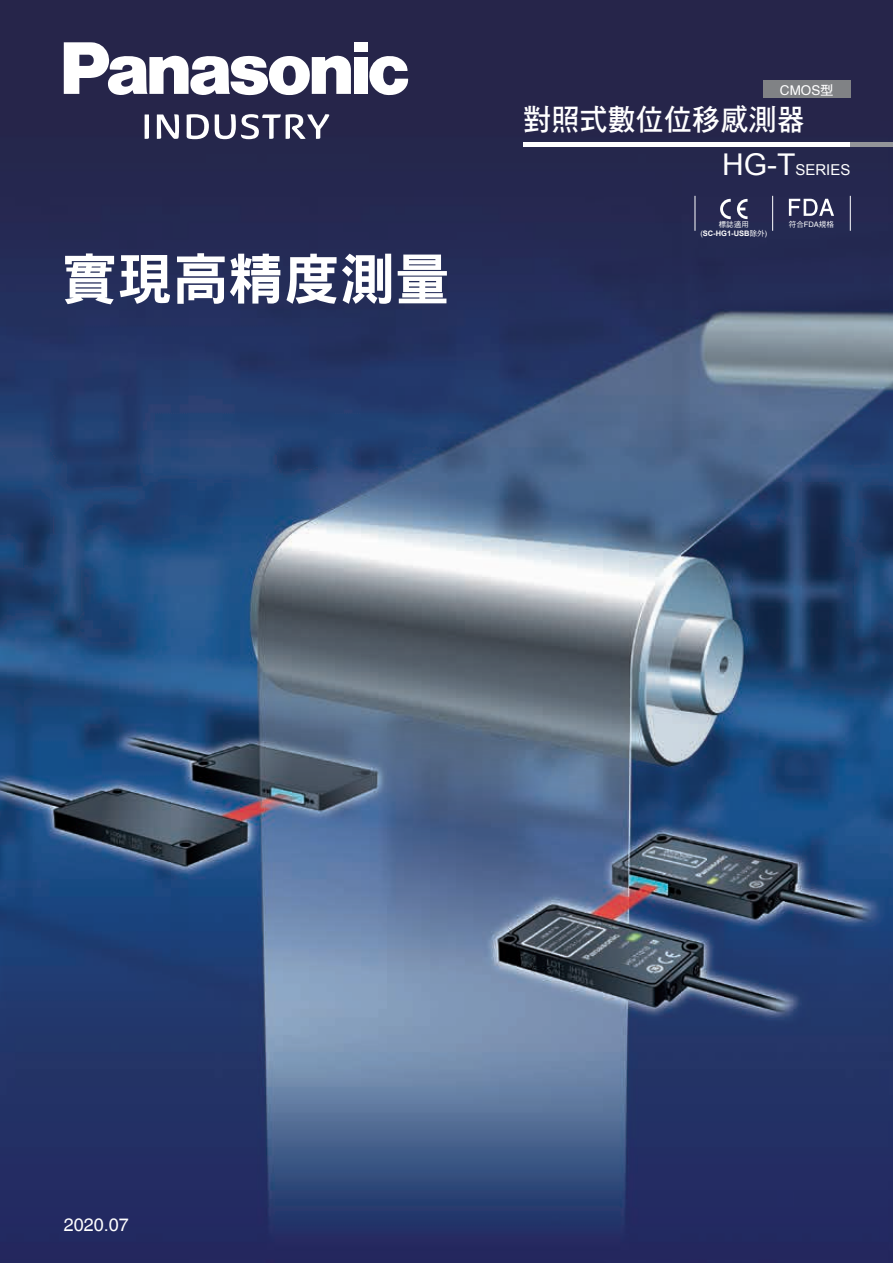
<style>
.page{position:relative;width:893px;height:1263px;background:#fff}
.page>*{position:absolute;margin:0;border:0;box-sizing:border-box;transform-origin:0 0}
.t1{font:55.5px "DF Hei Std W9";color:#fff}
.t2{font:30px "DF Hei Std W7";color:#fff;scale:.94 1}
.t3{font:18px "Helvetica LT";color:#fff}
.t4{font:15px "Arial";color:#fff}
.t5{font:13.5px "FZHTFW GB1 0";color:#fff}
.t6{font:700 7.5px "Arial";color:#fff}
.t7{font:7.5px "DF Hei Std W5";color:#fff}
.s1{font-size:30px}
.s2{font-family:"FZHTFW GB1 0";font-weight:400}
.s3{font-family:"DF Hei Std W5";font-weight:400}
.s4{font-family:"FZHTFW GB1 0"}
</style>
<div class="page">
<img style="left:0;top:0;width:893px;height:1263px">
<div style="left:763px;top:81px;width:87px;height:17px;background:#808285"></div>
<div style="left:523px;top:142px;width:327px;height:5px;background:#fff"></div>
<div style="left:850px;top:142px;width:43px;height:5px;background:#939598"></div>
<hr style="left:772px;top:196px;width:1px;height:35px;background:#fff">
<hr style="left:695px;top:196px;width:1px;height:35px;background:#fff">
<hr style="left:850px;top:196px;width:1px;height:35px;background:#fff">
<svg style="left:720px;top:199px;width:11px;height:20px"></svg>
<svg style="left:737px;top:199px;width:10px;height:20px"></svg>
<svg style="left:789px;top:199px;width:45px;height:17px"></svg>
<svg style="left:369px;top:56px;width:39px;height:39px"></svg>
<div style="left:354px;top:42px;width:13px;height:10px;background:#fff"></div>
<div style="left:354px;top:57px;width:13px;height:37px;background:#fff"></div>
<svg style="left:64px;top:42px;width:287px;height:53px"></svg>
<svg style="left:145px;top:114px;width:4px;height:25px"></svg>
<svg style="left:157px;top:114px;width:22px;height:25px"></svg>
<svg style="left:187px;top:114px;width:22px;height:25px"></svg>
<svg style="left:215px;top:114px;width:114px;height:25px"></svg>
<h1 class="t1" style="left:62px;top:249px;width:390px">實現高精度測量</h1>
<h3 class="t5" style="left:780px;top:82px;width:55px">CMOS型</h3>
<h2 class="t2" style="left:523px;top:103px;width:301px">對照式數位位移感測器</h2>
<h3 class="t4" style="left:722px;top:159px;width:130px"><span class="s1">HG-T</span>SERIES</h3>
<p class="t7" style="left:719px;top:221px;width:32px">標誌適用</p>
<p class="t6" style="left:700px;top:228px;width:68px"><span class="s2">(</span>SC-HG1-USB<span class="s3">除外</span><span class="s2">)</span></p>
<p class="t7" style="left:789px;top:221px;width:47px">符合<span class="s4">FDA</span>規格</p>
<h3 class="t3" style="left:64px;top:1214px;width:67px">2020.07</h3>
</div>
